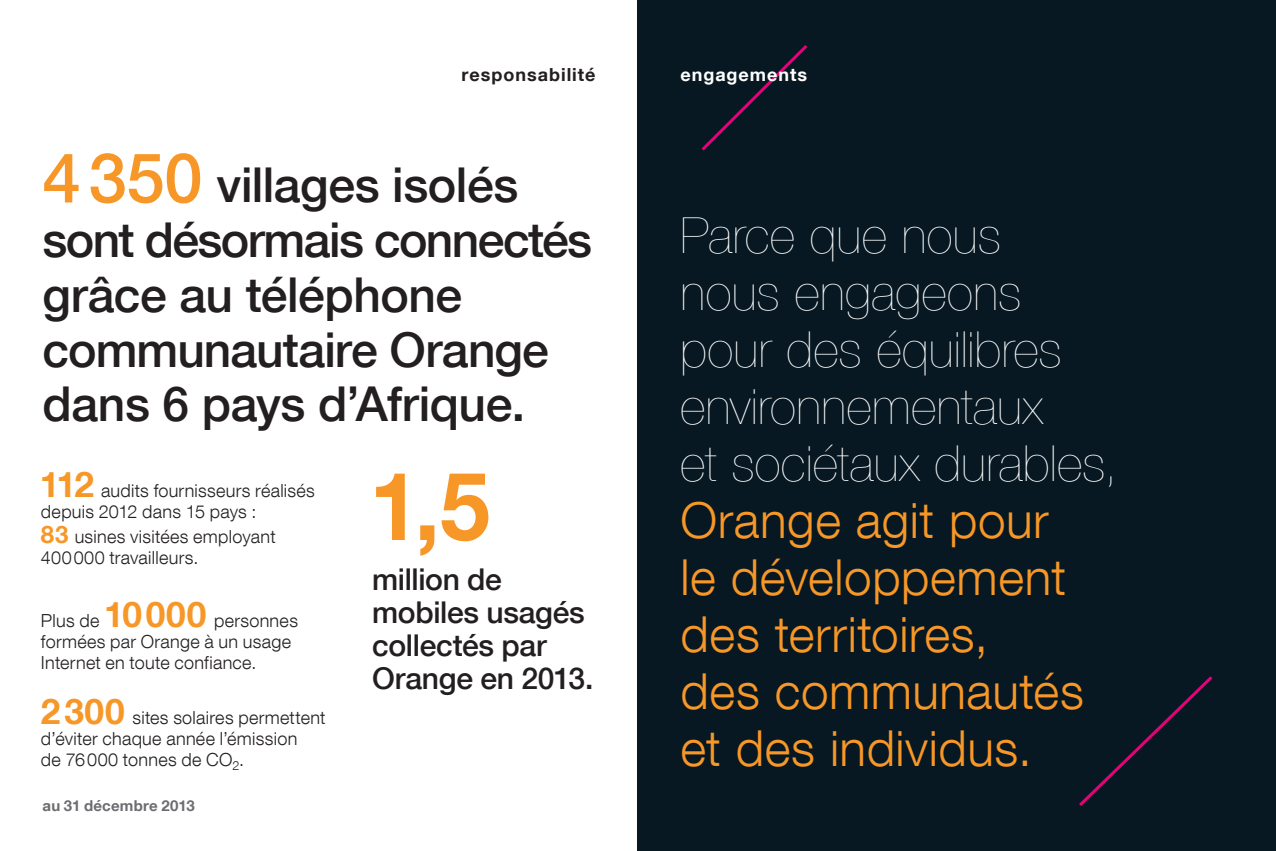
<style>
.page{position:relative;width:1276px;height:851px;background:#fff}
.page>*{position:absolute;margin:0;border:0;box-sizing:border-box;transform-origin:0 0}
.t1{font:700 94.8px "Helvetica Neue LT Com";color:#f79727;scale:.95 1}
.t2{font:200 49.5px/57px "Helvetica Neue LT Com";letter-spacing:.01em;color:#fff}
.t3{font:500 48px/54.6px "Helvetica Neue LT Com";letter-spacing:-.015em;color:#231f20}
.t4{font:500 30px/33px "Helvetica Neue LT Com";letter-spacing:-.01em;color:#231f20}
.t5{font:300 18px/21px "Helvetica Neue LT Com";letter-spacing:.015em;color:#231f20}
.t6{font:700 18px "Helvetica Neue LT Com";letter-spacing:.055em;color:#231f20}
.t7{font:700 18px "Helvetica Neue LT Com";letter-spacing:.055em;color:#fff}
.t8{font:700 15px "Helvetica Neue LT Com";letter-spacing:.015em;color:#6c6d70}
.s1{font-size:69px;color:#f79727}
.s2{font-weight:700;font-size:35.1px;color:#f79727}
.s3{font-weight:700;font-size:24px;color:#f79727}
.s4{font-weight:300;color:#f79727}
</style>
<div class="page">
<div style="left:638px;top:0;width:638px;height:850px;background:#071822"></div>
<svg style="left:701px;top:45px;width:107px;height:106px"></svg>
<svg style="left:1079px;top:676px;width:134px;height:130px"></svg>
<p class="t6" style="left:461px;top:63px;width:135px">responsabilité</p>
<p class="t3" style="left:43px;top:157px;width:551px"><span class="s1">4350</span> villages isolés sont désormais connectés grâce au téléphone communautaire Orange dans 6 pays d’Afrique.</p>
<p class="t5" style="left:40px;top:480px;width:276px"><span class="s2">112</span> audits fournisseurs réalisés depuis 2012 dans 15 pays :</p>
<p class="t5" style="left:41px;top:525px;width:236px"><span class="s3">83</span> usines visitées employant<br>400000 travailleurs.</p>
<p class="t5" style="left:41px;top:609px;width:258px">Plus de <span class="s2">10000</span> personnes formées par Orange à un usage<br>Internet en toute confiance.</p>
<p class="t5" style="left:41px;top:706px;width:286px"><span class="s2">2300</span> sites solaires permettent d’éviter chaque année l’émission<br>de 76000 tonnes de CO<sub>2</sub>.</p>
<p class="t8" style="left:43px;top:795px;width:154px">au 31 décembre 2013</p>
<p class="t1" style="left:369px;top:446px;width:128px">1,5</p>
<p class="t4" style="left:372px;top:562px;width:223px">million de mobiles usagés collectés par<br>Orange en 2013.</p>
<p class="t7" style="left:680px;top:63px;width:128px">engagements</p>
<p class="t2" style="left:680px;top:206px;width:439px">Parce que nous<br>nous engageons pour des équilibres environnementaux<br>et sociétaux durables,<br><span class="s4">Orange agit pour<br>le développement des territoires,<br>des communautés et des individus.</span></p>
</div>
